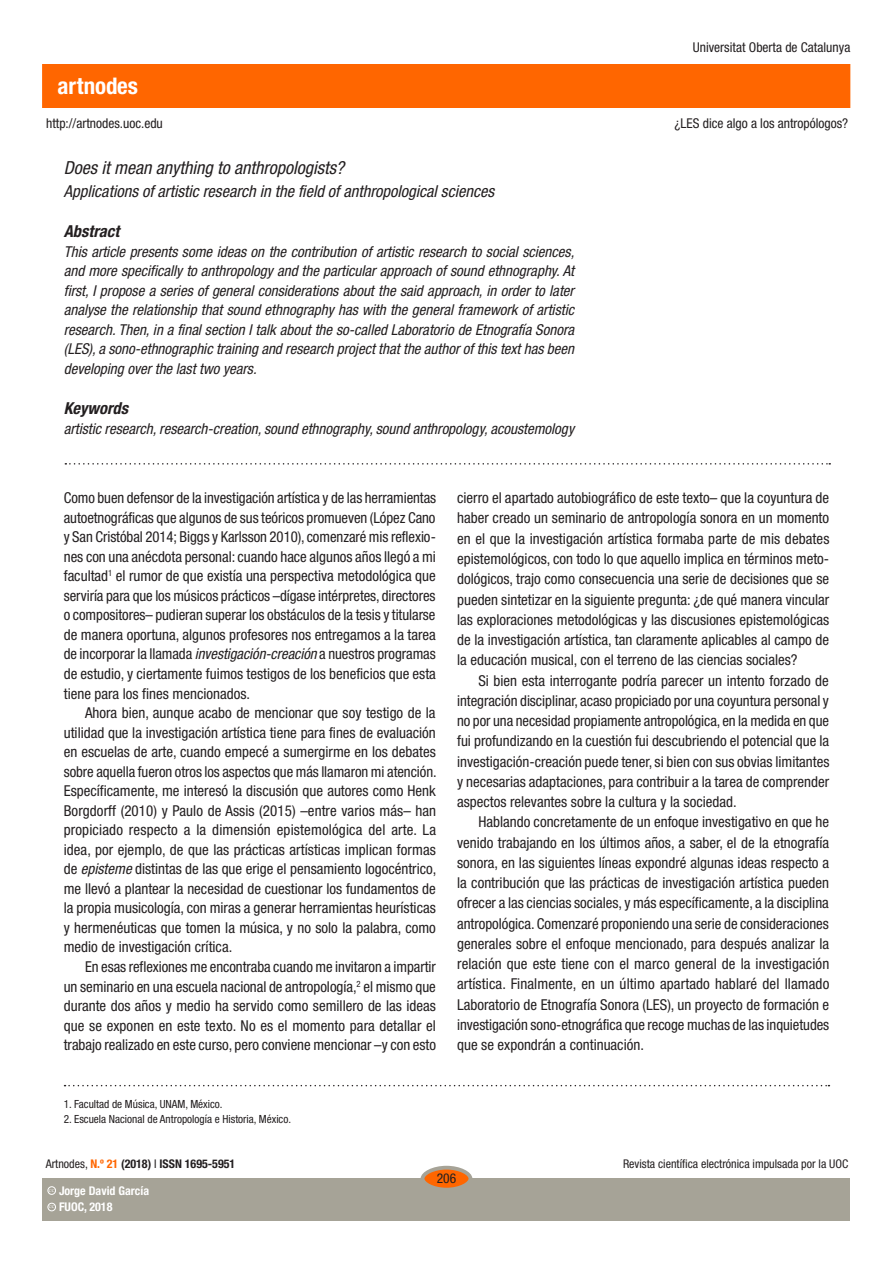
<style>
.page{position:relative;width:893px;height:1263px;background:#fff}
.page>*{position:absolute;margin:0;border:0;box-sizing:border-box;transform-origin:0 0}
.t1{font:700 condensed 22.95px "Helvetica Neue LT Std";color:#fff}
.titol_resum{font:italic condensed 18px "Helvetica Neue LT Std";color:#231f20}
.titol_resum-2{font:italic condensed 16.5px "Helvetica Neue LT Std";color:#231f20}
.subtitols_resums{font:italic 700 condensed 16.5px "Helvetica Neue LT Std";color:#231f20}
.text_general{font:condensed 15px/20.2px "Helvetica Neue LT Std";color:#231f20;text-align:justify}
.text_general_primerp{font:condensed 15px/19.5px "Helvetica Neue LT Std";color:#231f20;text-align:justify}
.text_general_primerp-2{font:italic condensed 15px/19.5px "Helvetica Neue LT Std";color:#231f20;text-align:justify}
.t2{font:condensed 13.5px "Helvetica Neue LT Std";color:#231f20}
.t3{font:condensed 12px "Helvetica Neue LT Std";color:#231f20}
.t4{font:700 condensed 12px "Helvetica Neue LT Std";color:#231f20}
.t5{font:700 condensed 12px "Helvetica Neue LT Std";color:#fff}
._05_NOTASRESTO{font:condensed 11.25px "Helvetica Neue LT Std";color:#231f20}
._04_NOTAS1{font:condensed 11.25px "Helvetica Neue LT Std";color:#231f20}
.t6{font:600 3.9px "Adobe Caslon Pro";color:#fff}
.s1{font-style:italic}
.s2{font-weight:400}
.s3{color:#f60}
</style>
<div class="page">
<div style="left:43px;top:65px;width:807px;height:42px;background:#f60"></div>
<div style="left:43px;top:1178px;width:807px;height:42px;background:#a6a397"></div>
<div style="left:422px;top:1168px;width:48px;height:21px;background:#f60;border-radius:50%"></div>
<div style="left:421px;top:1166px;width:51px;height:25px;border:4px solid #a6a397;border-radius:50%"></div>
<div style="left:48px;top:1203px;width:8px;height:8px;border:1px solid #fff;border-radius:50%"></div>
<div style="left:48px;top:1186px;width:8px;height:8px;border:1px solid #fff;border-radius:50%"></div>
<svg style="left:65px;top:1085px;width:764px;height:1px"></svg>
<svg style="left:65px;top:463px;width:765px;height:2px"></svg>
<h1 class="t1" style="left:58px;top:72px;width:82px">artnodes</h1>
<p class="t2" style="left:46px;top:115px;width:118px">http://artnodes.uoc.edu</p>
<p class="titol_resum" style="left:64px;top:158px;width:282px">Does it mean anything to anthropologists?</p>
<p class="titol_resum-2" style="left:64px;top:182px;width:432px">Applications of artistic research in the field of anthropological sciences</p>
<p class="subtitols_resums" style="left:64px;top:222px;width:57px">Abstract</p>
<p class="text_general_primerp-2" style="left:64px;top:242px;width:512px">This article presents some ideas on the contribution of artistic research to social sciences, and more specifically to anthropology and the particular approach of sound ethnography. At first, I propose a series of general considerations about the said approach, in order to later analyse the relationship that sound ethnography has with the general framework of artistic research. Then, in a final section I talk about the so-called Laboratorio de Etnografía Sonora (LES), a sono-ethnographic training and research project that the author of this text has been developing over the last two years.</p>
<p class="subtitols_resums" style="left:64px;top:399px;width:66px">Keywords</p>
<p class="text_general_primerp-2" style="left:64px;top:419px;width:512px">artistic research, research-creation, sound ethnography, sound anthropology, acoustemology</p>
<p class="t2" style="left:693px;top:40px;width:159px">Universitat Oberta de Catalunya</p>
<p class="t2" style="left:675px;top:115px;width:175px">¿LES dice algo a los antropólogos?</p>
<p class="text_general_primerp" style="left:64px;top:488px;width:374px">Como buen defensor de la investigación artística y de las herramientas autoetnográficas que algunos de sus teóricos promueven (López Cano y San Cristóbal 2014; Biggs y Karlsson 2010), comenzaré mis reflexio&shy;nes con una anécdota personal: cuando hace algunos años llegó a mi facultad<sup>1</sup> el rumor de que existía una perspectiva metodológica que serviría para que los músicos prácticos –dígase intérpretes, directores o compositores– pudieran superar los obstáculos de la tesis y titularse de manera oportuna, algunos profesores nos entregamos a la tarea de incorporar la llamada <span class="s1">investigación-creación</span> a nuestros programas de estudio, y ciertamente fuimos testigos de los beneficios que esta tiene para los fines mencionados.</p>
<p class="text_general" style="left:64px;top:703px;width:374px;line-height:19.5px;text-indent:21px">Ahora bien, aunque acabo de mencionar que soy testigo de la utilidad que la investigación artística tiene para fines de evaluación en escuelas de arte, cuando empecé a sumergirme en los debates sobre aquella fueron otros los aspectos que más llamaron mi atención.<br>Específicamente, me interesó la discusión que autores como Henk Borgdorff (2010) y Paulo de Assis (2015) –entre varios más– han propiciado respecto a la dimensión epistemológica del arte. La idea, por ejemplo, de que las prácticas artísticas implican formas de <span class="s1">episteme</span> distintas de las que erige el pensamiento logocéntrico, me llevó a plantear la necesidad de cuestionar los fundamentos de la propia musicología, con miras a generar herramientas heurísticas y hermenéuticas que tomen la música, y no solo la palabra, como medio de investigación crítica.</p>
<p class="text_general" style="left:64px;top:957px;width:374px;line-height:19.5px;text-indent:21px">En esas reflexiones me encontraba cuando me invitaron a impartir un seminario en una escuela nacional de antropología,<sup>2</sup> el mismo que durante dos años y medio ha servido como semillero de las ideas que se exponen en este texto. No es el momento para detallar el trabajo realizado en este curso, pero conviene mencionar –y con esto</p>
<p class="_04_NOTAS1" style="left:64px;top:1097px;width:160px">1. Facultad de Música, UNAM, México.</p>
<p class="_05_NOTASRESTO" style="left:64px;top:1112px;width:229px">2. Escuela Nacional de Antropología e Historia, México.</p>
<p class="text_general" style="left:457px;top:488px;width:374px">cierro el apartado autobiográfico de este texto– que la coyuntura de haber creado un seminario de antropología sonora en un momento en el que la investigación artística formaba parte de mis debates epistemológicos, con todo lo que aquello implica en términos meto&shy;dológicos, trajo como consecuencia una serie de decisiones que se pueden sintetizar en la siguiente pregunta: ¿de qué manera vincular las exploraciones metodológicas y las discusiones epistemológicas de la investigación artística, tan claramente aplicables al campo de la educación musical, con el terreno de las ciencias sociales?</p>
<p class="text_general" style="left:457px;top:670px;width:374px;text-indent:21px">Si bien esta interrogante podría parecer un intento forzado de integración disciplinar, acaso propiciado por una coyuntura personal y no por una necesidad propiamente antropológica, en la medida en que fui profundizando en la cuestión fui descubriendo el potencial que la investigación-creación puede tener, si bien con sus obvias limitantes y necesarias adaptaciones, para contribuir a la tarea de comprender aspectos relevantes sobre la cultura y la sociedad.</p>
<p class="text_general" style="left:457px;top:812px;width:374px;text-indent:21px">Hablando concretamente de un enfoque investigativo en que he venido trabajando en los últimos años, a saber, el de la etnografía sonora, en las siguientes líneas expondré algunas ideas respecto a la contribución que las prácticas de investigación artística pueden ofrecer a las ciencias sociales, y más específicamente, a la disciplina antropológica. Comenzaré proponiendo una serie de consideraciones generales sobre el enfoque mencionado, para después analizar la relación que este tiene con el marco general de la investigación artística. Finalmente, en un último apartado hablaré del llamado Laboratorio de Etnografía Sonora (LES), un proyecto de formación e investigación sono-etnográfica que recoge muchas de las inquietudes que se expondrán a continuación.</p>
<p class="t4" style="left:46px;top:1157px;width:191px"><span class="s2">Artnodes,</span> <span class="s3">N.º 21</span> (2018) <span class="s2">I</span> ISSN 1695-5951</p>
<p class="t6" style="left:49px;top:1205px;width:7px">CC</p>
<p class="t5" style="left:59px;top:1200px;width:55px">FUOC, 2018</p>
<p class="t5" style="left:59px;top:1183px;width:92px">Jorge David García</p>
<p class="t6" style="left:49px;top:1188px;width:7px">CC</p>
<p class="t2" style="left:437px;top:1171px;width:21px">206</p>
<p class="t3" style="left:623px;top:1157px;width:227px">Revista científica electrónica impulsada por la UOC</p>
</div>
